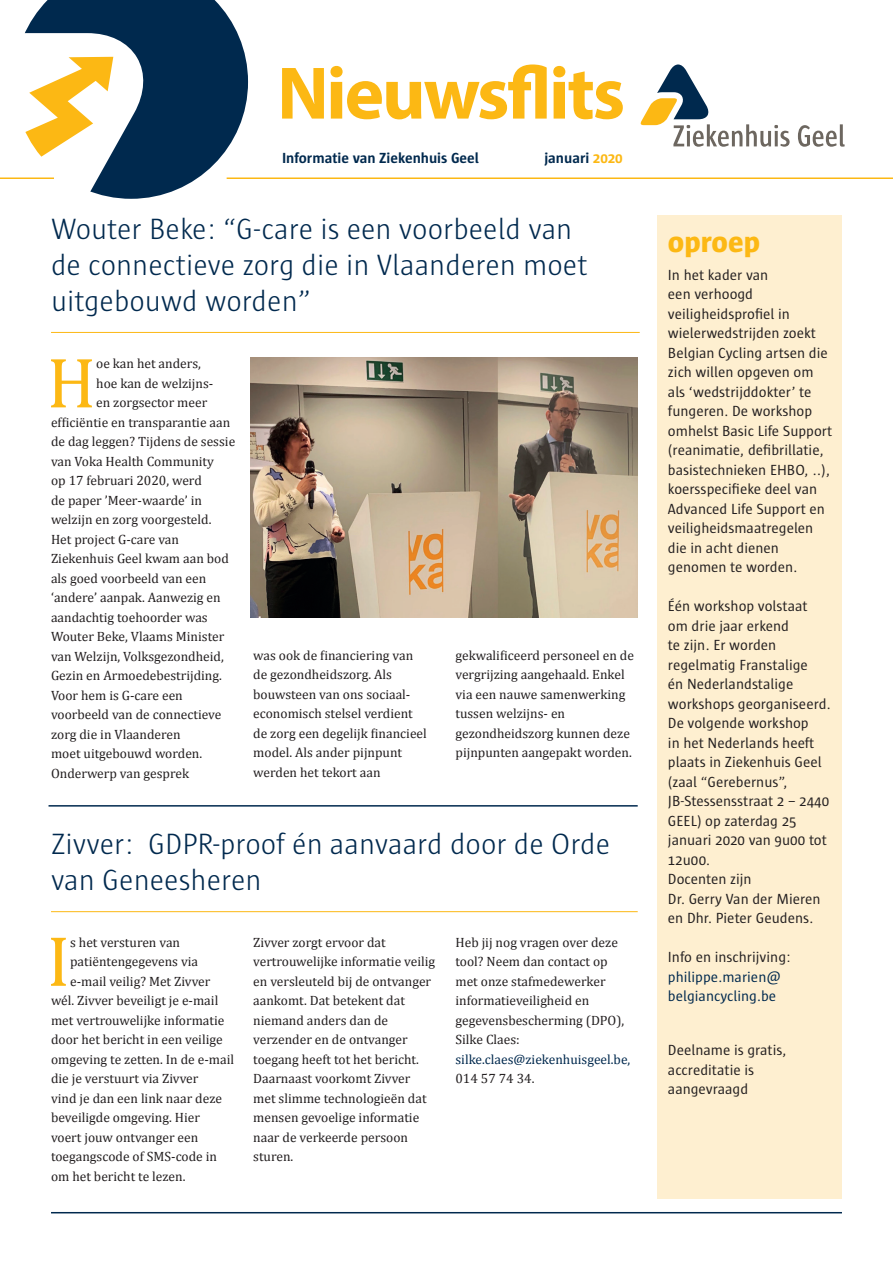
<style>
.page{position:relative;width:893px;height:1263px;background:#fff}
.page>*{position:absolute;margin:0;border:0;box-sizing:border-box;transform-origin:0 0}
.t1{font:72px "Cambria";color:#fcb814}
.t2{font:300 30px/36px "Sun";color:#00294e}
.t3{font:800 30px "Sun";color:#fcb814}
.t4{font:15px/19.5px "Sun";color:#231f20}
.t5{font:700 15px "Sun";color:#00294e}
.t6{font:15px/19.5px "Sun";color:#00294e}
.t7{font:13.5px/19.5px "Cambria";color:#231f20}
.t8{font:13.5px "Cambria";color:#00294e}
.s1{color:#fcb814}
</style>
<div class="page">
<div style="left:658px;top:215px;width:184px;height:983px;background:#feefd0"></div>
<svg style="left:25px;top:0;width:223px;height:199px;fill:#00294e"></svg>
<svg style="left:25px;top:57px;width:88px;height:101px"></svg>
<svg style="left:798px;top:124px;width:47px;height:23px"></svg>
<svg style="left:640px;top:64px;width:150px;height:83px"></svg>
<svg style="left:282px;top:64px;width:341px;height:55px"></svg>
<hr style="left:0;top:177px;width:54px;height:2px;background:#fcb814">
<hr style="left:227px;top:177px;width:666px;height:2px;background:#fcb814">
<hr style="left:51px;top:1212px;width:791px;height:1px;background:#00294e">
<hr style="left:51px;top:332px;width:589px;height:1px;background:#fcb814">
<img style="left:250px;top:358px;width:388px;height:259px">
<hr style="left:51px;top:911px;width:587px;height:1px;background:#fcb814">
<hr style="left:49px;top:805px;width:589px;height:1px;background:#00294e">
<p class="t5" style="left:282px;top:150px;width:198px">Informatie van Ziekenhuis Geel</p>
<p class="t5" style="left:544px;top:150px;width:80px">januari <span class="s1">2020</span></p>
<h2 class="t2" style="left:51px;top:210px;width:538px">Wouter Beke: “G-care is een voorbeeld van de connectieve zorg die in Vlaanderen moet uitgebouwd worden”</h2>
<h1 class="t1" style="left:47px;top:340px;width:51px">H</h1>
<p class="t7" style="left:96px;top:354px;width:106px">oe kan het anders,</p>
<p class="t7" style="left:96px;top:373px;width:119px">hoe kan de welzijns-</p>
<p class="t7" style="left:96px;top:393px;width:113px">en zorgsector meer</p>
<p class="t7" style="left:51px;top:412px;width:181px">efficiëntie en transparantie aan</p>
<p class="t7" style="left:51px;top:432px;width:186px">de dag leggen? Tijdens de sessie</p>
<p class="t7" style="left:51px;top:451px;width:164px">van Voka Health Community</p>
<p class="t7" style="left:51px;top:471px;width:152px">op 17 februari 2020, werd</p>
<p class="t7" style="left:51px;top:490px;width:153px">de paper ’Meer-waarde’ in</p>
<p class="t7" style="left:51px;top:510px;width:162px">welzijn en zorg voorgesteld.</p>
<p class="t7" style="left:51px;top:529px;width:129px">Het project G-care van</p>
<p class="t7" style="left:51px;top:549px;width:179px">Ziekenhuis Geel kwam aan bod</p>
<p class="t7" style="left:51px;top:568px;width:157px">als goed voorbeeld van een</p>
<p class="t7" style="left:51px;top:588px;width:171px">‘andere’ aanpak. Aanwezig en</p>
<p class="t7" style="left:51px;top:607px;width:158px">aandachtig toehoorder was</p>
<p class="t7" style="left:51px;top:627px;width:175px">Wouter Beke, Vlaams Minister</p>
<p class="t7" style="left:51px;top:646px;width:174px">van Welzijn, Volksgezondheid,</p>
<p class="t7" style="left:51px;top:666px;width:172px">Gezin en Armoedebestrijding.</p>
<p class="t7" style="left:51px;top:685px;width:133px">Voor hem is G-care een</p>
<p class="t7" style="left:51px;top:705px;width:172px">voorbeeld van de connectieve</p>
<p class="t7" style="left:51px;top:724px;width:131px">zorg die in Vlaanderen</p>
<p class="t7" style="left:51px;top:744px;width:153px">moet uitgebouwd worden.</p>
<p class="t7" style="left:51px;top:763px;width:140px">Onderwerp van gesprek</p>
<p class="t7" style="left:253px;top:645px;width:175px">was ook de financiering van de gezondheidszorg. Als bouwsteen van ons sociaal&shy;economisch stelsel verdient de zorg een degelijk financieel model. Als ander pijnpunt werden het tekort aan</p>
<p class="t7" style="left:455px;top:645px;width:180px">gekwalificeerd personeel en de vergrijzing aangehaald. Enkel via een nauwe samenwerking tussen welzijns- en gezondheidszorg kunnen deze pijnpunten aangepakt worden.</p>
<h2 class="t2" style="left:51px;top:826px;width:561px">Zivver: GDPR-proof én aanvaard door de Orde van Geneesheren</h2>
<h1 class="t1" style="left:47px;top:919px;width:25px">I</h1>
<p class="t7" style="left:70px;top:932px;width:111px">s het versturen van</p>
<p class="t7" style="left:70px;top:952px;width:130px">patiëntengegevens via</p>
<p class="t7" style="left:70px;top:971px;width:142px">e-mail veilig? Met Zivver</p>
<p class="t7" style="left:51px;top:991px;width:169px">wél. Zivver beveiligt je e-mail</p>
<p class="t7" style="left:51px;top:1010px;width:175px">met vertrouwelijke informatie</p>
<p class="t7" style="left:51px;top:1030px;width:173px">door het bericht in een veilige</p>
<p class="t7" style="left:51px;top:1049px;width:185px">omgeving te zetten. In de e-mail</p>
<p class="t7" style="left:51px;top:1069px;width:149px">die je verstuurt via Zivver</p>
<p class="t7" style="left:51px;top:1088px;width:173px">vind je dan een link naar deze</p>
<p class="t7" style="left:51px;top:1108px;width:151px">beveiligde omgeving. Hier</p>
<p class="t7" style="left:51px;top:1127px;width:149px">voert jouw ontvanger een</p>
<p class="t7" style="left:51px;top:1147px;width:168px">toegangscode of SMS-code in</p>
<p class="t7" style="left:51px;top:1166px;width:136px">om het bericht te lezen.</p>
<p class="t7" style="left:253px;top:932px;width:183px">Zivver zorgt ervoor dat vertrouwelijke informatie veilig en versleuteld bij de ontvanger aankomt. Dat betekent dat niemand anders dan de verzender en de ontvanger toegang heeft tot het bericht.<br>Daarnaast voorkomt Zivver met slimme technologieën dat mensen gevoelige informatie naar de verkeerde persoon sturen.</p>
<p class="t7" style="left:455px;top:932px;width:170px">Heb jij nog vragen over deze tool? Neem dan contact op met onze stafmedewerker informatieveiligheid en gegevensbescherming (DPO),<br>Silke Claes:</p>
<p class="t8" style="left:455px;top:1051px;width:176px">silke.claes@ziekenhuisgeel.be,</p>
<p class="t7" style="left:455px;top:1069px;width:80px">014 57 74 34.</p>
<h2 class="t3" style="left:668px;top:225px;width:94px">oproep</h2>
<p class="t4" style="left:668px;top:265px;width:166px">In het kader van<br>een verhoogd veiligheidsprofiel in wielerwedstrijden zoekt<br>Belgian Cycling artsen die zich willen opgeven om als ‘wedstrijddokter’ te fungeren. De workshop omhelst Basic Life Support (reanimatie, defibrillatie, basistechnieken EHBO, ..), koersspecifieke deel van<br>Advanced Life Support en veiligheidsmaatregelen die in acht dienen genomen te worden.</p>
<p class="t4" style="left:668px;top:596px;width:164px">Één workshop volstaat om drie jaar erkend<br>te zijn. Er worden regelmatig Franstalige<br>én Nederlandstalige workshops georganiseerd.<br>De volgende workshop<br>in het Nederlands heeft plaats in Ziekenhuis Geel (zaal “Gerebernus”,<br>JB-Stessensstraat 2 – 2440<br>GEEL) op zaterdag 25 januari 2020 van 9u00 tot<br>12u00.<br>Docenten zijn<br>Dr. Gerry Van der Mieren en Dhr. Pieter Geudens.</p>
<p class="t4" style="left:668px;top:947px;width:124px">Info en inschrijving:</p>
<p class="t6" style="left:668px;top:967px;width:115px">philippe.marien@ belgiancycling.be</p>
<p class="t4" style="left:668px;top:1040px;width:120px">Deelname is gratis, accreditatie is aangevraagd</p>
</div>
